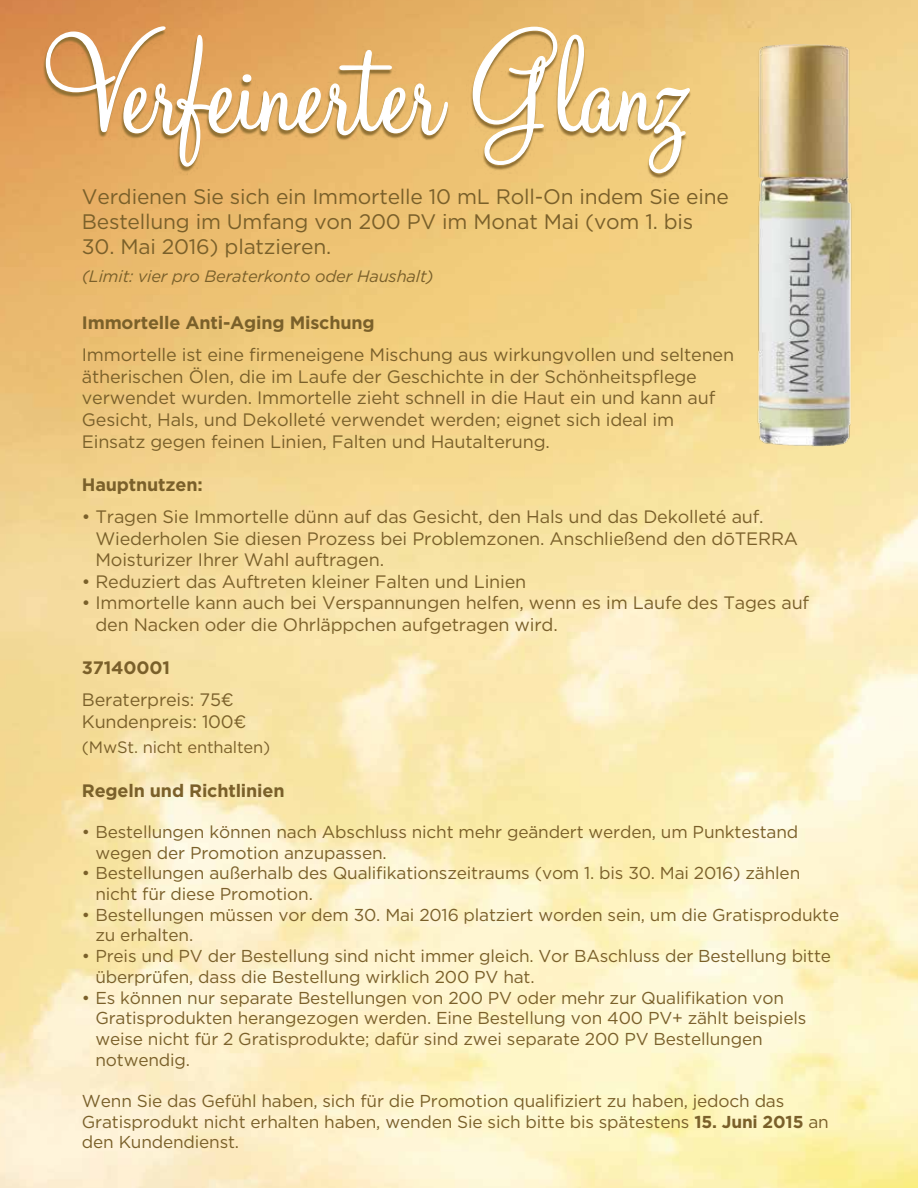
<style>
.page{position:relative;width:918px;height:1188px;background:#fff}
.page>*{position:absolute;margin:0;border:0;box-sizing:border-box;transform-origin:0 0}
.t1{font:21px/25.2px "Gotham";letter-spacing:-.01em;color:#7a602a}
.t2{font:18px/21.6px "Gotham";letter-spacing:-.01em;color:#7a602a}
.t3{font:700 18px "Gotham";letter-spacing:-.01em;color:#7a602a}
.t4{font:17.25px/20.7px "Gotham";letter-spacing:-.01em;color:#7a602a}
.t5{font:italic 16.5px "Gotham";letter-spacing:-.01em;color:#7a602a}
.t6{font:16.5px "Gotham";letter-spacing:-.01em;color:#7a602a}
.s1{font-weight:700}
</style>
<div class="page">
<img style="left:0;top:0;width:918px;height:1188px">
<img style="left:738px;top:31px;width:133px;height:430px">
<img style="left:0;top:0;width:743px;height:231px">
<svg style="left:45px;top:26px;width:404px;height:141px;background:#e4b477"></svg>
<svg style="left:472px;top:26px;width:219px;height:148px"></svg>
<p class="t1" style="left:82px;top:183px;width:648px">Verdienen Sie sich ein Immortelle 10 mL Roll-On indem Sie eine<br>Bestellung im Umfang von 200 PV im Monat Mai (vom 1. bis</p>
<p class="t1" style="left:82px;top:234px;width:251px">30. Mai 2016) platzieren.</p>
<p class="t5" style="left:82px;top:266px;width:353px">(Limit: vier pro Beraterkonto oder Haushalt)</p>
<p class="t3" style="left:82px;top:311px;width:294px">Immortelle Anti-Aging Mischung</p>
<p class="t2" style="left:82px;top:344px;width:654px">Immortelle ist eine firmeneigene Mischung aus wirkungvollen und seltenen ätherischen Ölen, die im Laufe der Geschichte in der Schönheitspflege verwendet wurden. Immortelle zieht schnell in die Haut ein und kann auf Gesicht, Hals, und Dekolleté verwendet werden; eignet sich ideal im Einsatz gegen feinen Linien, Falten und Hautalterung.</p>
<p class="t3" style="left:82px;top:473px;width:122px">Hauptnutzen:</p>
<p class="t2" style="left:95px;top:505px;width:704px;text-indent:-14px">• Tragen Sie Immortelle dünn auf das Gesicht, den Hals und das Dekolleté auf.<br>Wiederholen Sie diesen Prozess bei Problemzonen. Anschließend den dōTERRA<br>Moisturizer Ihrer Wahl auftragen.</p>
<p class="t2" style="left:82px;top:570px;width:446px">• Reduziert das Auftreten kleiner Falten und Linien</p>
<p class="t2" style="left:95px;top:592px;width:715px;text-indent:-14px">• Immortelle kann auch bei Verspannungen helfen, wenn es im Laufe des Tages auf den Nacken oder die Ohrläppchen aufgetragen wird.</p>
<p class="t3" style="left:82px;top:656px;width:90px">37140001</p>
<p class="t2" style="left:82px;top:689px;width:166px">Beraterpreis: 75€<br>Kundenpreis: 100€</p>
<p class="t6" style="left:82px;top:737px;width:190px">(MwSt. nicht enthalten)</p>
<p class="t3" style="left:82px;top:778px;width:204px">Regeln und Richtlinien</p>
<p class="t4" style="left:95px;top:821px;width:704px;text-indent:-13px">• Bestellungen können nach Abschluss nicht mehr geändert werden, um Punktestand wegen der Promotion anzupassen.</p>
<p class="t4" style="left:95px;top:863px;width:706px;text-indent:-13px">• Bestellungen außerhalb des Qualifikationszeitraums (vom 1. bis 30. Mai 2016) zählen nicht für diese Promotion.</p>
<p class="t4" style="left:95px;top:904px;width:745px;text-indent:-13px">• Bestellungen müssen vor dem 30. Mai 2016 platziert worden sein, um die Gratisprodukte zu erhalten.</p>
<p class="t4" style="left:95px;top:945px;width:737px;text-indent:-13px">• Preis und PV der Bestellung sind nicht immer gleich. Vor BAschluss der Bestellung bitte überprüfen, dass die Bestellung wirklich 200 PV hat.</p>
<p class="t4" style="left:95px;top:987px;width:712px;text-indent:-13px">• Es können nur separate Bestellungen von 200 PV oder mehr zur Qualifikation von Gratisprodukten herangezogen werden. Eine Bestellung von 400 PV+ zählt beispiels weise nicht für 2 Gratisprodukte; dafür sind zwei separate 200 PV Bestellungen notwendig.</p>
<p class="t4" style="left:82px;top:1090px;width:748px">Wenn Sie das Gefühl haben, sich für die Promotion qualifiziert zu haben, jedoch das<br>Gratisprodukt nicht erhalten haben, wenden Sie sich bitte bis spätestens <span class="s1">15. Juni 2015</span> an den Kundendienst.</p>
</div>
